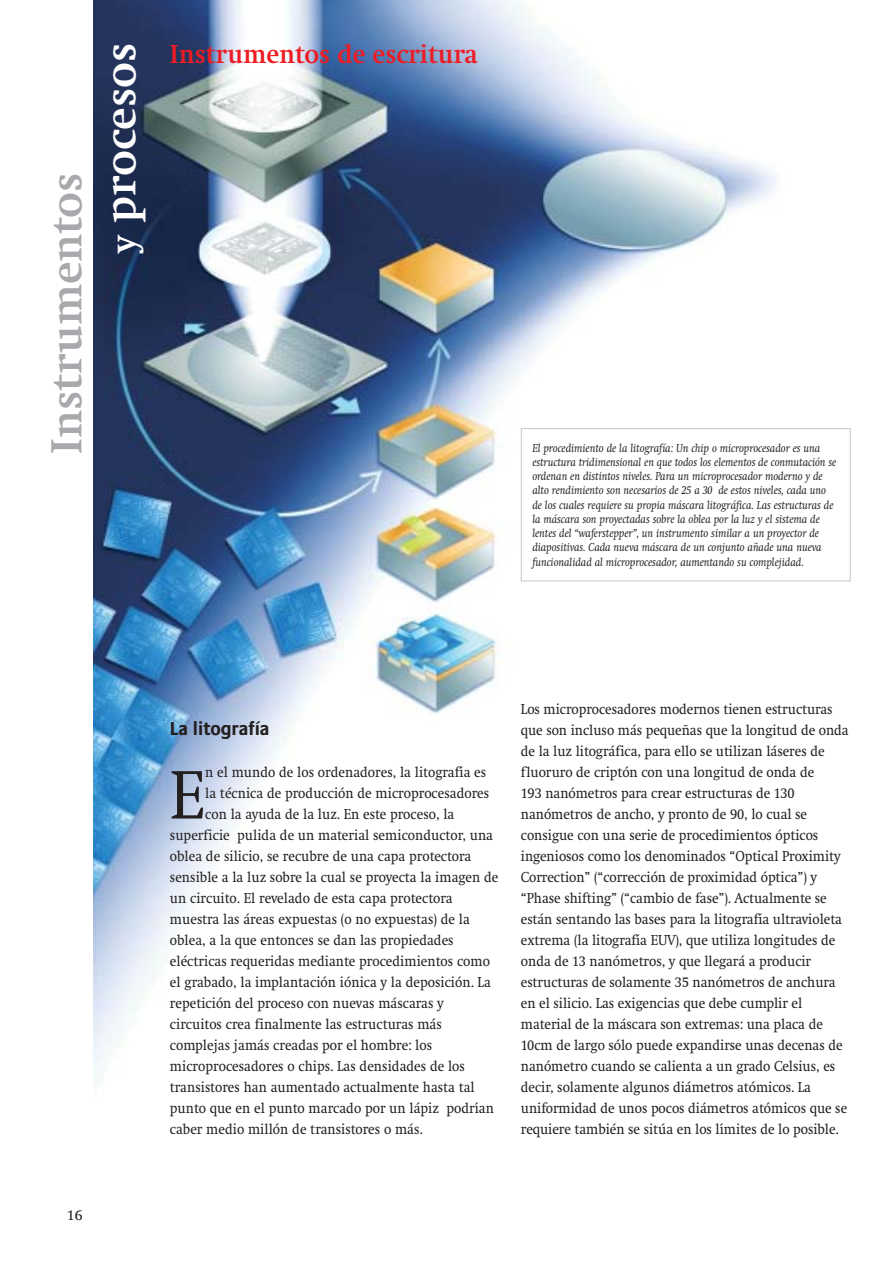
<style>
.page{position:relative;width:893px;height:1263px;background:#fff}
.page>*{position:absolute;margin:0;border:0;box-sizing:border-box;transform-origin:0 0}
.t1{font:70.95px "Swift EF";color:#231f1f;scale:.9 1}
.t2{font:700 45px/54px "Swift EF";color:#a7a9ac}
.t3{font:700 27px "Swift EF";color:#ee1c24;scale:.95 1}
.t4{font:700 19.5px "Praxis EF";color:#231f1f;scale:.9 1}
.t5{font:15px/21px "Swift EF";letter-spacing:-.005em;color:#231f1f;scale:.9 1}
.t6{font:15px "Swift EF";letter-spacing:-.005em;color:#231f1f}
.t7{font:italic 12px/14.2px "Swift EF";letter-spacing:-.005em;color:#231f1f;scale:.9 1}
.s1{font-size:36px;color:#fff}
.s2{color:#fff}
</style>
<div class="page">
<img style="left:93px;top:0;width:706px;height:1077px">
<div style="left:521px;top:428px;width:329px;height:153px;border:1px solid #c7c8ca"></div>
<h2 class="t2" style="left:44px;top:253px;width:212px;text-indent:-200px;rotate:-90deg">Instrumentos<br><span class="s1">y</span> <span class="s2">procesos</span></h2>
<h3 class="t3" style="left:170px;top:44px;width:326px">Instrumentos de escritura</h3>
<p class="t7" style="left:532px;top:442px;width:339px">El procedimiento de la litografía: Un chip o microprocesador es una estructura tridimensional en que todos los elementos de conmutación se ordenan en distintos niveles. Para un microprocesador moderno y de alto rendimiento son necesarios de 25 a 30 de estos niveles, cada uno de los cuales requiere su propia máscara litográfica. Las estructuras de la máscara son proyectadas sobre la oblea por la luz y el sistema de lentes del “waferstepper”, un instrumento similar a un proyector de diapositivas. Cada nueva máscara de un conjunto añade una nueva funcionalidad al microprocesador, aumentando su complejidad.</p>
<p class="t6" style="left:67px;top:1210px;width:17px">16</p>
<h3 class="t4" style="left:170px;top:721px;width:112px">La litografía</h3>
<h1 class="t1" style="left:170px;top:768px;width:41px">E</h1>
<p class="t5" style="left:205px;top:762px;width:314px">n el mundo de los ordenadores, la litografía es</p>
<p class="t5" style="left:205px;top:783px;width:317px">la técnica de producción de microprocesadores</p>
<p class="t5" style="left:205px;top:804px;width:278px">con la ayuda de la luz. En este proceso, la</p>
<p class="t5" style="left:170px;top:825px;width:360px">superficie pulida de un material semiconductor, una</p>
<p class="t5" style="left:170px;top:846px;width:336px">oblea de silicio, se recubre de una capa protectora</p>
<p class="t5" style="left:170px;top:867px;width:366px">sensible a la luz sobre la cual se proyecta la imagen de</p>
<p class="t5" style="left:170px;top:888px;width:315px">un circuito. El revelado de esta capa protectora</p>
<p class="t5" style="left:170px;top:909px;width:335px">muestra las áreas expuestas (o no expuestas) de la</p>
<p class="t5" style="left:170px;top:930px;width:317px">oblea, a la que entonces se dan las propiedades</p>
<p class="t5" style="left:170px;top:951px;width:357px">eléctricas requeridas mediante procedimientos como</p>
<p class="t5" style="left:170px;top:972px;width:358px">el grabado, la implantación iónica y la deposición. La</p>
<p class="t5" style="left:170px;top:993px;width:306px">repetición del proceso con nuevas máscaras y</p>
<p class="t5" style="left:170px;top:1014px;width:303px">circuitos crea finalmente las estructuras más</p>
<p class="t5" style="left:170px;top:1035px;width:293px">complejas jamás creadas por el hombre: los</p>
<p class="t5" style="left:170px;top:1056px;width:329px">microprocesadores o chips. Las densidades de los</p>
<p class="t5" style="left:170px;top:1077px;width:340px">transistores han aumentado actualmente hasta tal</p>
<p class="t5" style="left:170px;top:1098px;width:361px">punto que en el punto marcado por un lápiz podrían</p>
<p class="t5" style="left:170px;top:1119px;width:282px">caber medio millón de transistores o más.</p>
<p class="t5" style="left:521px;top:699px;width:366px">Los microprocesadores modernos tienen estructuras que son incluso más pequeñas que la longitud de onda de la luz litográfica, para ello se utilizan láseres de fluoruro de criptón con una longitud de onda de<br>193 nanómetros para crear estructuras de 130 nanómetros de ancho, y pronto de 90, lo cual se consigue con una serie de procedimientos ópticos ingeniosos como los denominados “Optical Proximity Correction” (“corrección de proximidad óptica”) y “Phase shifting” (“cambio de fase”). Actualmente se están sentando las bases para la litografía ultravioleta extrema (la litografía EUV), que utiliza longitudes de onda de 13 nanómetros, y que llegará a producir estructuras de solamente 35 nanómetros de anchura en el silicio. Las exigencias que debe cumplir el material de la máscara son extremas: una placa de 10cm de largo sólo puede expandirse unas decenas de nanómetro cuando se calienta a un grado Celsius, es decir, solamente algunos diámetros atómicos. La uniformidad de unos pocos diámetros atómicos que se requiere también se sitúa en los límites de lo posible.</p>
</div>
